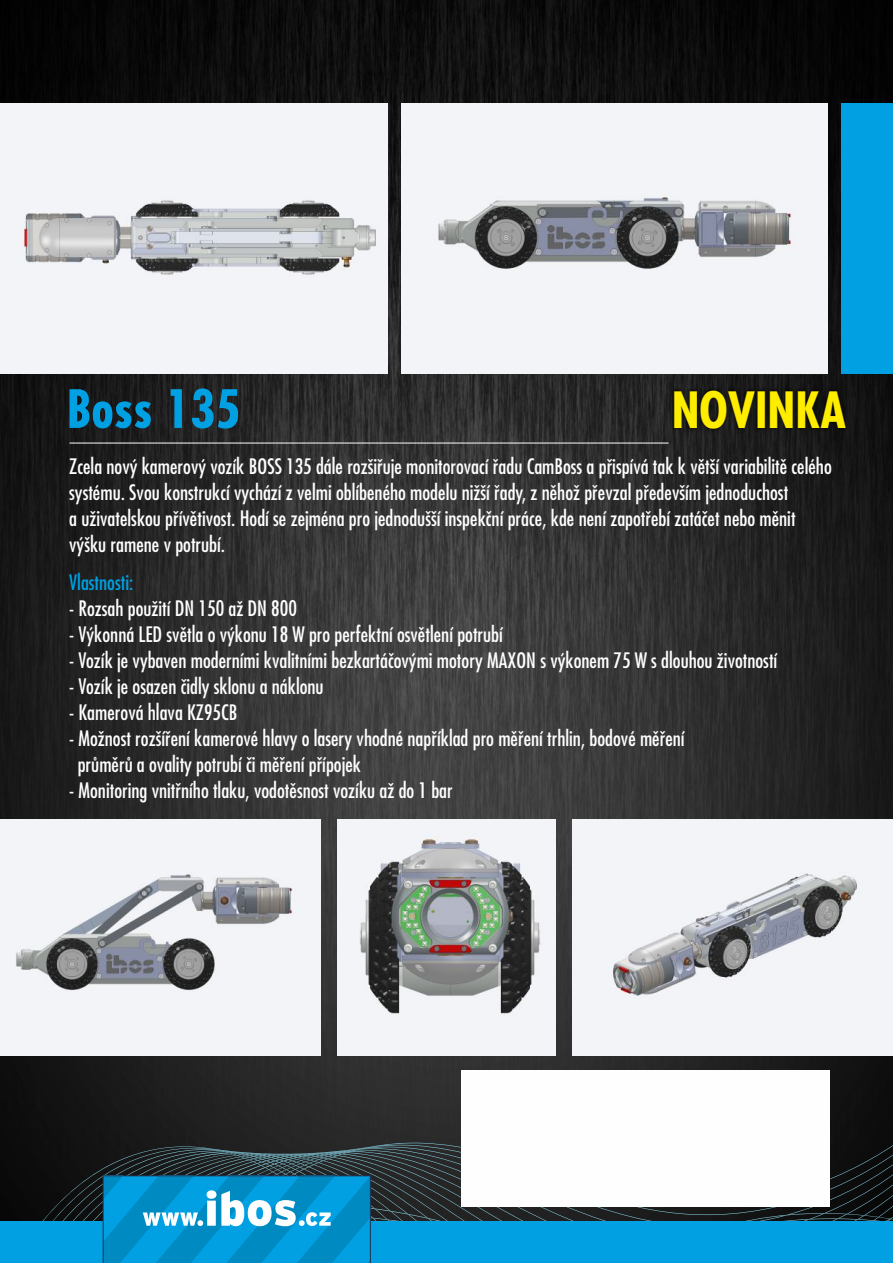
<style>
.page{position:relative;width:893px;height:1263px;background:#fff}
.page>*{position:absolute;margin:0;border:0;box-sizing:border-box;transform-origin:0 0}
.t1{font:700 51.3px "Fujiyama";color:#00a0e3}
.t2{font:700 48.6px "Fujiyama";color:#ffed00}
.t3{font:20.7px/26px "Fujiyama";color:#fefefe}
.t4{font:20.7px "Fujiyama";color:#00a0e3}
</style>
<div class="page">
<img style="left:0;top:0;width:893px;height:1146px">
<svg style="left:123px;top:1136px;width:770px;height:9px;fill:#232323"></svg>
<svg style="left:0;top:1147px;width:893px;height:116px"></svg>
<div style="left:841px;top:104px;width:52px;height:270px;background:#00a0e3"></div>
<div style="left:461px;top:1071px;width:368px;height:136px;background:#fefefe"></div>
<hr style="left:69px;top:443px;width:600px;height:1px;background:#fefefe">
<img style="left:669px;top:385px;width:182px;height:49px">
<img style="left:402px;top:104px;width:426px;height:270px">
<img style="left:337px;top:820px;width:218px;height:236px">
<img style="left:572px;top:820px;width:321px;height:236px">
<img style="left:0;top:104px;width:387px;height:270px">
<img style="left:0;top:820px;width:321px;height:236px">
<h1 class="t1" style="left:67px;top:390px;width:175px">Boss 135</h1>
<h2 class="t2" style="left:672px;top:391px;width:176px">NOVINKA</h2>
<p class="t3" style="left:69px;top:455px;width:764px">Zcela nový kamerový vozík BOSS 135 dále rozšiřuje monitorovací řadu CamBoss a přispívá tak k větší variabilitě celého systému. Svou konstrukcí vychází z velmi oblíbeného modelu nižší řady, z něhož převzal především jednoduchost<br>a uživatelskou přívětivost. Hodí se zejména pro jednodušší inspekční práce, kde není zapotřebí zatáčet nebo měnit výšku ramene v potrubí.</p>
<p class="t4" style="left:69px;top:574px;width:66px">Vlastnosti:</p>
<p class="t3" style="left:69px;top:597px;width:229px">- Rozsah použití DN 150 až DN 800</p>
<p class="t3" style="left:69px;top:623px;width:435px">- Výkonná LED světla o výkonu 18 W pro perfektní osvětlení potrubí</p>
<p class="t3" style="left:69px;top:649px;width:710px">- Vozík je vybaven moderními kvalitními bezkartáčovými motory MAXON s výkonem 75 W s dlouhou životností</p>
<p class="t3" style="left:69px;top:675px;width:256px">- Vozík je osazen čidly sklonu a náklonu</p>
<p class="t3" style="left:69px;top:701px;width:170px">- Kamerová hlava KZ95CB</p>
<p class="t3" style="left:78px;top:727px;width:608px;text-indent:-9px">- Možnost rozšíření kamerové hlavy o lasery vhodné například pro měření trhlin, bodové měření průměrů a ovality potrubí či měření přípojek</p>
<p class="t3" style="left:69px;top:779px;width:385px">- Monitoring vnitřního tlaku, vodotěsnost vozíku až do 1 bar</p>
</div>
